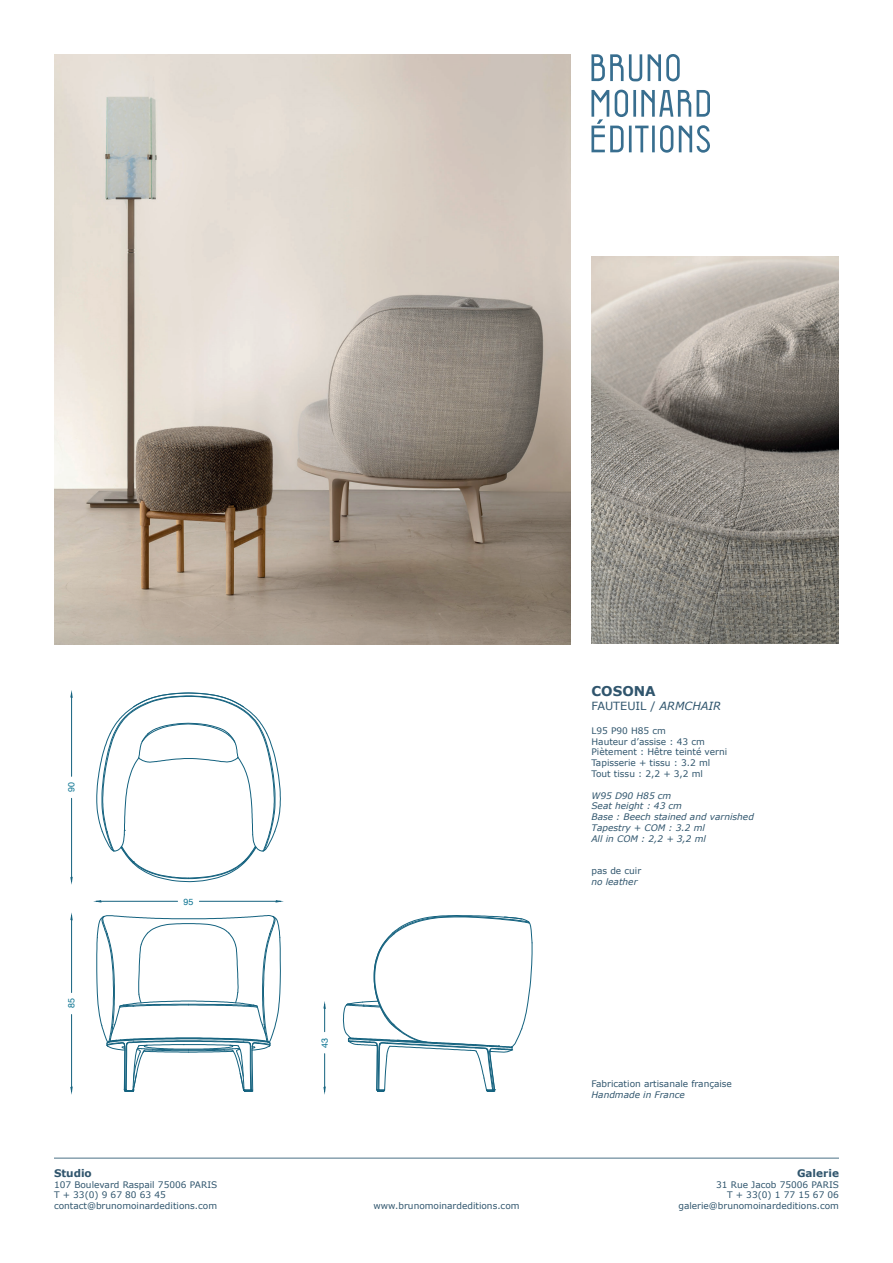
<style>
.page{position:relative;width:893px;height:1263px;background:#fff}
.page>*{position:absolute;margin:0;border:0;box-sizing:border-box;transform-origin:0 0}
.t1{font:700 13.5px "Verdana";color:#30556d}
.t2{font:11.25px "Verdana";color:#30556d}
.t3{font:700 10.5px "Verdana";color:#30556d}
.t4{font:9px/10.8px "Verdana";color:#30556d}
.t5{font:italic 9px/10.8px "Verdana";color:#30556d}
.t6{font:8.85px "Helvetica";color:#0d7492}
.s1{font-style:italic}
</style>
<div class="page">
<hr style="left:54px;top:1158px;width:785px;height:1px;background:#4c7287">
<svg style="left:591px;top:54px;width:51px;height:27px"></svg>
<svg style="left:648px;top:54px;width:32px;height:28px"></svg>
<svg style="left:591px;top:89px;width:119px;height:64px"></svg>
<img style="left:54px;top:54px;width:516px;height:590px">
<img style="left:591px;top:256px;width:248px;height:388px">
<svg style="left:343px;top:915px;width:190px;height:177px"></svg>
<svg style="left:96px;top:692px;width:185px;height:190px"></svg>
<hr style="left:101px;top:901px;width:77px;height:1px;background:#14627f">
<hr style="left:199px;top:901px;width:77px;height:1px;background:#14627f">
<svg style="left:95px;top:900px;width:6px;height:2px"></svg>
<svg style="left:276px;top:900px;width:6px;height:2px"></svg>
<hr style="left:71px;top:798px;width:1px;height:79px;background:#14627f">
<hr style="left:71px;top:697px;width:1px;height:79px;background:#14627f">
<hr style="left:71px;top:920px;width:1px;height:72px;background:#14627f">
<hr style="left:71px;top:1014px;width:1px;height:73px;background:#14627f">
<hr style="left:324px;top:1054px;width:1px;height:33px;background:#14627f">
<svg style="left:324px;top:1003px;width:1px;height:29px"></svg>
<svg style="left:96px;top:915px;width:185px;height:177px"></svg>
<p class="t6" style="left:65px;top:792px;width:11px;rotate:-90deg">90</p>
<p class="t6" style="left:65px;top:1008px;width:11px;rotate:-90deg">85</p>
<p class="t6" style="left:184px;top:894px;width:11px">95</p>
<p class="t3" style="left:54px;top:1166px;width:39px">Studio</p>
<p class="t4" style="left:54px;top:1179px;width:165px">107 Boulevard Raspail 75006 PARIS<br>T + 33(0) 9 67 80 63 45 contact@brunomoinardeditions.com</p>
<h1 class="t1" style="left:591px;top:682px;width:66px">COSONA</h1>
<p class="t2" style="left:591px;top:698px;width:131px">FAUTEUIL / <span class="s1">ARMCHAIR</span></p>
<p class="t4" style="left:591px;top:725px;width:137px">L95 P90 H85 cm<br>Hauteur d’assise : 43 cm<br>Piètement : Hêtre teinté verni<br>Tapisserie + tissu : 3.2 ml<br>Tout tissu : 2,2 + 3,2 ml</p>
<p class="t5" style="left:591px;top:790px;width:164px">W95 D90 H85 cm<br>Seat height : 43 cm<br>Base : Beech stained and varnished<br>Tapestry + COM : 3.2 ml<br>All in COM : 2,2 + 3,2 ml</p>
<p class="t4" style="left:591px;top:866px;width:51px">pas de cuir</p>
<p class="t5" style="left:591px;top:876px;width:48px">no leather</p>
<p class="t6" style="left:318px;top:1047px;width:11px;rotate:-90deg">43</p>
<p class="t4" style="left:591px;top:1078px;width:142px">Fabrication artisanale française</p>
<p class="t5" style="left:591px;top:1089px;width:95px">Handmade in France</p>
<p class="t3" style="left:797px;top:1166px;width:43px">Galerie</p>
<p class="t4" style="left:716px;top:1179px;width:124px;text-align:right">31 Rue Jacob 75006 PARIS<br>T + 33(0) 1 77 15 67 06</p>
<p class="t4" style="left:373px;top:1201px;width:148px">www.brunomoinardeditions.com</p>
<p class="t4" style="left:678px;top:1201px;width:162px">galerie@brunomoinardeditions.com</p>
</div>
